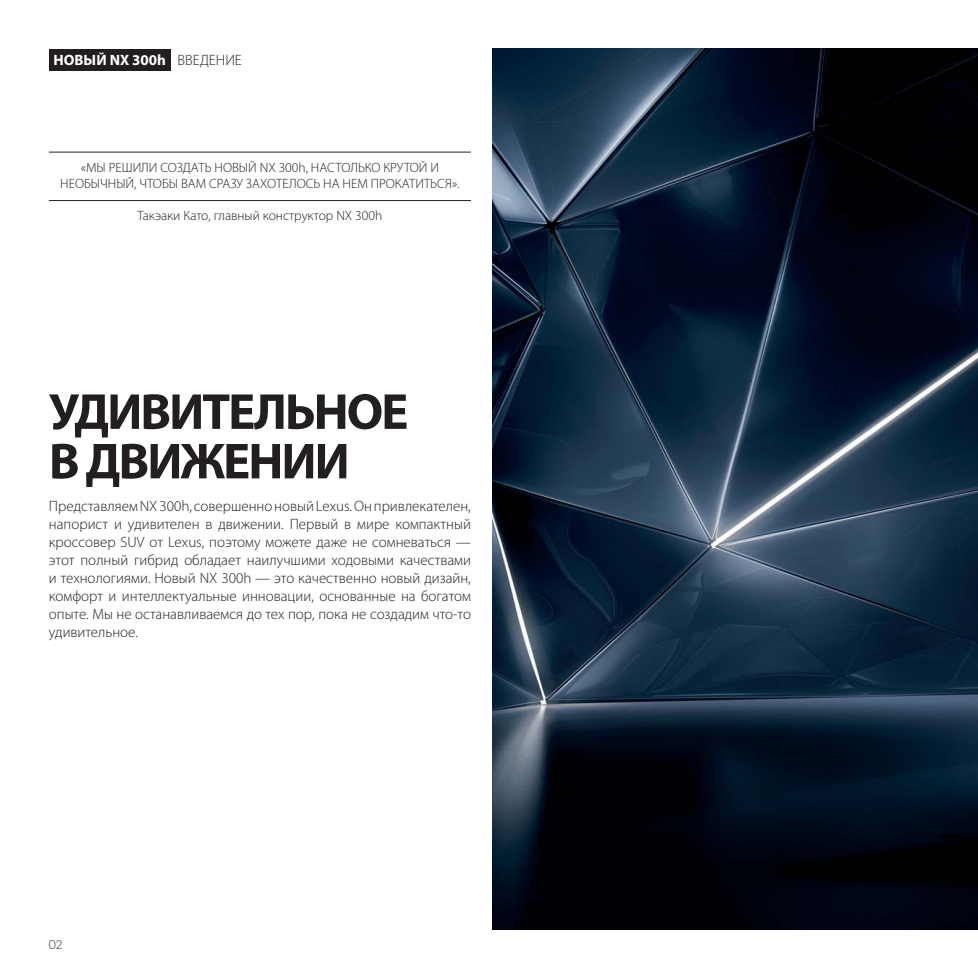
<style>
.page{position:relative;width:978px;height:978px;background:#fff}
.page>*{position:absolute;margin:0;border:0;box-sizing:border-box;transform-origin:0 0}
.t1{font:700 51px/49.5px "Myriad Pro";letter-spacing:-.04em;color:#231f20}
.t2{font:300 15px/18px "Myriad Pro";color:#231f20;text-align:justify}
.t3{font:700 15px "Myriad Pro";color:#fff}
.t4{font:300 13.5px/16.2px "Myriad Pro";color:#231f20;text-align:center}
.t5{font:300 12px "Nobel Lexus";color:#231f20}
.s1{font-weight:300;color:#231f20}
</style>
<div class="page">
<img style="left:492px;top:49px;width:486px;height:880px">
<div style="left:49px;top:49px;width:122px;height:21px;background:#231f20"></div>
<hr style="left:49px;top:152px;width:422px;height:1px;background:#231f20">
<hr style="left:49px;top:200px;width:422px;height:1px;background:#231f20">
<p class="t3" style="left:53px;top:54px;width:190px">НОВЫЙ NX 300h <span class="s1">ВВЕДЕНИЕ</span></p>
<p class="t4" style="left:60px;top:160px;width:401px">«МЫ РЕШИЛИ СОЗДАТЬ НОВЫЙ NX 300h, НАСТОЛЬКО КРУТОЙ И<br>НЕОБЫЧНЫЙ, ЧТОБЫ ВАМ СРАЗУ ЗАХОТЕЛОСЬ НА НЕМ ПРОКАТИТЬСЯ».</p>
<p class="t4" style="left:138px;top:209px;width:246px">Такэаки Като, главный конструктор NX 300h</p>
<h1 class="t1" style="left:49px;top:392px;width:361px">УДИВИТЕЛЬНОЕ<br>В ДВИЖЕНИИ</h1>
<p class="t2" style="left:49px;top:498px;width:424px">Представляем NX 300h, совершенно новый Lexus. Он привлекателен, напорист и удивителен в движении. Первый в мире компактный кроссовер SUV от Lexus, поэтому можете даже не сомневаться — этот полный гибрид обладает наилучшими ходовыми качествами и технологиями. Новый NX 300h — это качественно новый дизайн, комфорт и интеллектуальные инновации, основанные на богатом опыте. Мы не останавливаемся до тех пор, пока не создадим что-то удивительное.</p>
<p class="t5" style="left:49px;top:941px;width:15px">02</p>
</div>
